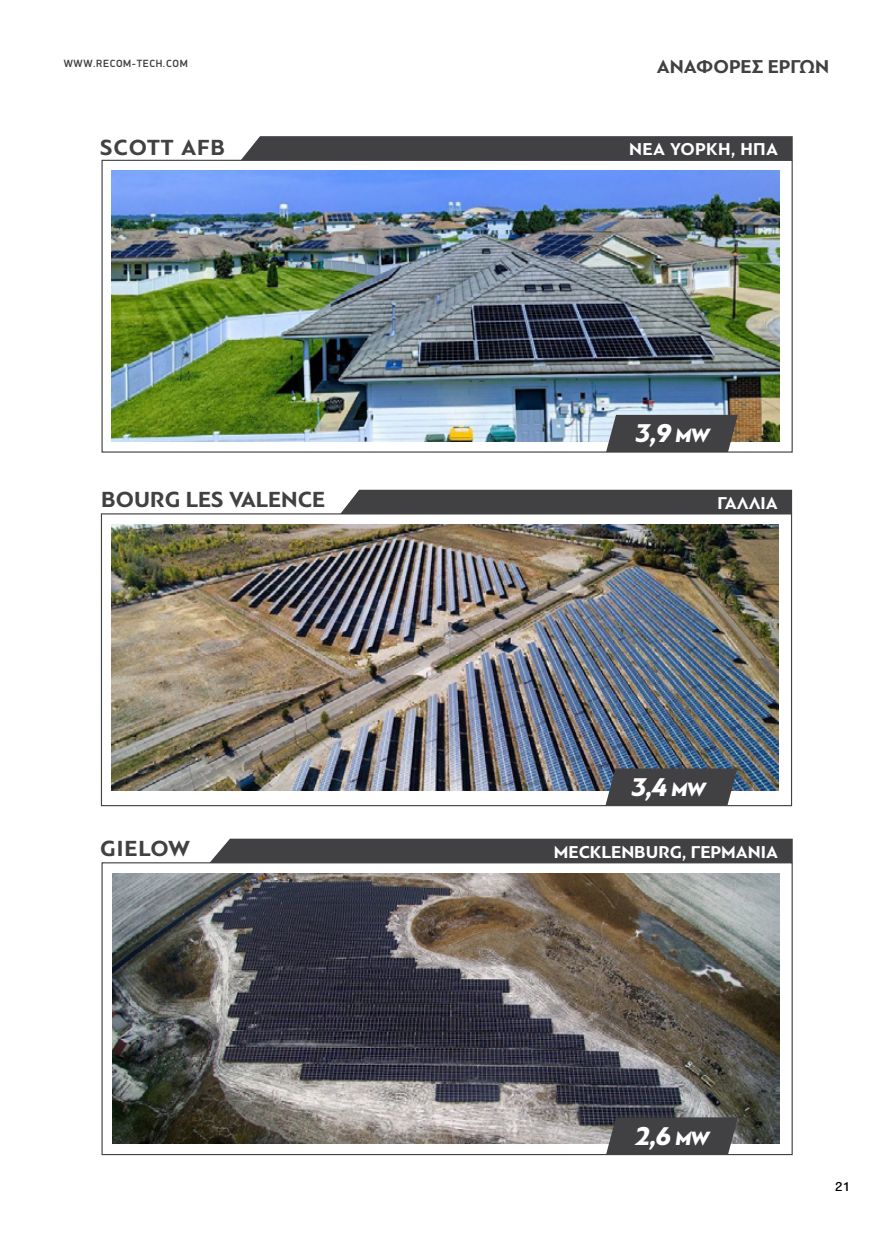
<style>
.page{position:relative;width:893px;height:1234px;background:#fff}
.page>*{position:absolute;margin:0;border:0;box-sizing:border-box;transform-origin:0 0}
.t1{font:italic 900 27px "PF Bague Sans Pro";color:#fff}
.t2{font:700 22.95px "PF Bague Sans Pro";color:#414042}
.t3{font:700 22.95px "PF Bague Sans Pro";letter-spacing:.04em;color:#414042}
.t4{font:700 19.5px "PF Bague Sans Pro";color:#414042}
.t5{font:700 18px "PF Bague Sans Pro";color:#fff}
.t6{font:700 18px "PF Bague Sans Pro";letter-spacing:.02em;color:#fff}
.t7{font:500 13.5px "PF Bague Sans Pro";color:#000}
.t8{font:500 10.5px "PF Din Display";letter-spacing:.06em;color:#414042}
.s1{font-size:20.25px}
</style>
<div class="page">
<div style="left:340px;top:489px;width:452px;height:25px;background:#414042"></div>
<img style="left:111px;top:524px;width:668px;height:266px">
<svg style="left:605px;top:768px;width:132px;height:37px;background:#46474b"></svg>
<div style="left:210px;top:838px;width:583px;height:24px;background:#414042"></div>
<img style="left:112px;top:873px;width:667px;height:270px">
<svg style="left:606px;top:1117px;width:132px;height:37px;background:#474749"></svg>
<div style="left:241px;top:136px;width:552px;height:24px;background:#414042"></div>
<img style="left:112px;top:170px;width:667px;height:271px">
<svg style="left:606px;top:415px;width:132px;height:37px;background:#4b4a4c"></svg>
<p class="t8" style="left:64px;top:57px;width:125px">WWW.RECOM-TECH.COM</p>
<p class="t4" style="left:657px;top:55px;width:174px">ΑΝΑΦΟΡΈΣ ΈΡΓΩΝ</p>
<p class="t3" style="left:100px;top:133px;width:126px">SCOTT AFB</p>
<p class="t6" style="left:629px;top:138px;width:150px">ΝΕΑ ΥΟΡΚΗ, ΗΠΑ</p>
<h1 class="t1" style="left:636px;top:416px;width:76px">3,9 <span class="s1">MW</span></h1>
<p class="t2" style="left:101px;top:485px;width:225px">BOURG LES VALENCE</p>
<p class="t5" style="left:717px;top:492px;width:62px">ΓΑΛΛΊΑ</p>
<h1 class="t1" style="left:631px;top:769px;width:76px">3,4 <span class="s1">MW</span></h1>
<p class="t2" style="left:100px;top:834px;width:92px">GIELOW</p>
<p class="t5" style="left:554px;top:840px;width:226px">MECKLENBURG, ΓΕΡΜΑΝΊΑ</p>
<h1 class="t1" style="left:636px;top:1118px;width:76px">2,6 <span class="s1">MW</span></h1>
<p class="t7" style="left:835px;top:1178px;width:17px">21</p>
</div>
